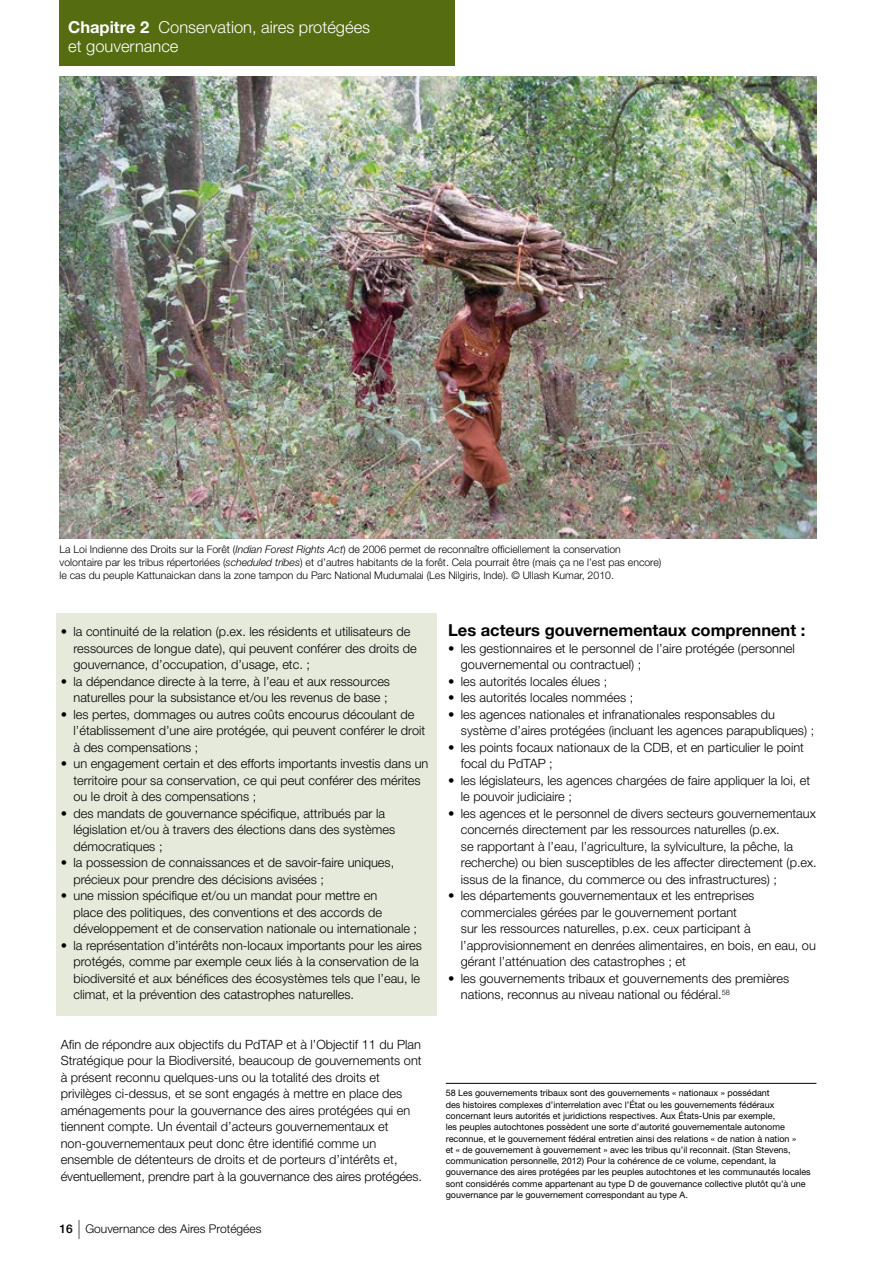
<style>
.page{position:relative;width:893px;height:1263px;background:#fff}
.page>*{position:absolute;margin:0;border:0;box-sizing:border-box;transform-origin:0 0}
.t1{font:300 16.5px/19.5px "Helvetica Neue LT Pro";color:#fff}
.t2{font:700 16.5px "Helvetica Neue LT Pro";color:#000}
.t3{font:300 12.75px/16.5px "Helvetica Neue LT Pro";color:#000}
.t4{font:300 12px "Helvetica Neue LT Pro";color:#000}
.t5{font:300 10.5px/12.6px "Helvetica Neue LT Pro";color:#000}
.t6{font:9px/11.2px "Helvetica Neue LT Pro";color:#000}
.s1{font-weight:700}
.s2{font-style:italic}
.s3{font-weight:500}
.s4{font-weight:100;font-size:19.05px}
</style>
<div class="page">
<div style="left:60px;top:0;width:395px;height:66px;background:#566c11"></div>
<div style="left:56px;top:613px;width:381px;height:402px;background:#e6eadb"></div>
<img style="left:59px;top:77px;width:758px;height:462px">
<hr style="left:446px;top:1083px;width:370px;height:1px;background:#000">
<p class="t1" style="left:68px;top:17px;width:303px"><span class="s1">Chapitre 2</span> Conservation, aires protégées et gouvernance</p>
<p class="t5" style="left:60px;top:543px;width:603px">La Loi Indienne des Droits sur la Forêt (<span class="s2">Indian Forest Rights Act</span>) de 2006 permet de reconnaître officiellement la conservation volontaire par les tribus répertoriées (<span class="s2">scheduled tribes</span>) et d’autres habitants de la forêt. Cela pourrait être (mais ça ne l’est pas encore) le cas du peuple Kattunaickan dans la zone tampon du Parc National Mudumalai (Les Nilgiris, Inde). © Ullash Kumar, 2010.</p>
<p class="t3" style="left:74px;top:623px;width:345px;text-indent:-13px">• la continuité de la relation (p.ex. les résidents et utilisateurs de ressources de longue date), qui peuvent conférer des droits de gouvernance, d’occupation, d’usage, etc. ;</p>
<p class="t3" style="left:61px;top:672px;width:331px;text-align:right">• la dépendance directe à la terre, à l’eau et aux ressources naturelles pour la subsistance et/ou les revenus de base ;</p>
<p class="t3" style="left:74px;top:705px;width:353px;text-indent:-13px">• les pertes, dommages ou autres coûts encourus découlant de l’établissement d’une aire protégée, qui peuvent conférer le droit à des compensations ;</p>
<p class="t3" style="left:74px;top:755px;width:356px;text-indent:-13px">• un engagement certain et des efforts importants investis dans un territoire pour sa conservation, ce qui peut conférer des mérites ou le droit à des compensations ;</p>
<p class="t3" style="left:74px;top:804px;width:323px;text-indent:-13px">• des mandats de gouvernance spécifique, attribués par la législation et/ou à travers des élections dans des systèmes démocratiques ;</p>
<p class="t3" style="left:74px;top:854px;width:322px;text-indent:-13px">• la possession de connaissances et de savoir-faire uniques, précieux pour prendre des décisions avisées ;</p>
<p class="t3" style="left:74px;top:887px;width:345px;text-indent:-13px">• une mission spécifique et/ou un mandat pour mettre en<br>place des politiques, des conventions et des accords de développement et de conservation nationale ou internationale ;</p>
<p class="t3" style="left:74px;top:936px;width:350px;text-indent:-13px">• la représentation d’intérêts non-locaux importants pour les aires protégés, comme par exemple ceux liés à la conservation de la biodiversité et aux bénéfices des écosystèmes tels que l’eau, le climat, et la prévention des catastrophes naturelles.</p>
<p class="t3" style="left:61px;top:1035px;width:363px">Afin de répondre aux objectifs du PdTAP et à l’Objectif 11 du Plan Stratégique pour la Biodiversité, beaucoup de gouvernements ont à présent reconnu quelques-uns ou la totalité des droits et privilèges ci-dessus, et se sont engagés à mettre en place des aménagements pour la gouvernance des aires protégées qui en tiennent compte. Un éventail d’acteurs gouvernementaux et non-gouvernementaux peut donc être identifié comme un ensemble de détenteurs de droits et de porteurs d’intérêts et, éventuellement, prendre part à la gouvernance des aires protégées.</p>
<p class="t4" style="left:60px;top:1222px;width:203px"><span class="s3">16</span> <span class="s4">|</span> Gouvernance des Aires Protégées</p>
<p class="t2" style="left:448px;top:620px;width:359px">Les acteurs gouvernementaux comprennent :</p>
<p class="t3" style="left:461px;top:639px;width:335px;text-indent:-13px">• les gestionnaires et le personnel de l’aire protégée (personnel gouvernemental ou contractuel) ;</p>
<p class="t3" style="left:448px;top:672px;width:161px">• les autorités locales élues ;</p>
<p class="t3" style="left:448px;top:689px;width:187px">• les autorités locales nommées ;</p>
<p class="t3" style="left:461px;top:705px;width:355px;text-indent:-13px">• les agences nationales et infranationales responsables du système d’aires protégées (incluant les agences parapubliques) ;</p>
<p class="t3" style="left:461px;top:738px;width:345px;text-indent:-13px">• les points focaux nationaux de la CDB, et en particulier le point focal du PdTAP ;</p>
<p class="t3" style="left:461px;top:771px;width:351px;text-indent:-13px">• les législateurs, les agences chargées de faire appliquer la loi, et le pouvoir judiciaire ;</p>
<p class="t3" style="left:461px;top:804px;width:357px;text-indent:-13px">• les agences et le personnel de divers secteurs gouvernementaux concernés directement par les ressources naturelles (p.ex.<br>se rapportant à l’eau, l’agriculture, la sylviculture, la pêche, la recherche) ou bien susceptibles de les affecter directement (p.ex. issus de la finance, du commerce ou des infrastructures) ;</p>
<p class="t3" style="left:461px;top:887px;width:356px;text-indent:-13px">• les départements gouvernementaux et les entreprises commerciales gérées par le gouvernement portant<br>sur les ressources naturelles, p.ex. ceux participant à l’approvisionnement en denrées alimentaires, en bois, en eau, ou gérant l’atténuation des catastrophes ; et</p>
<p class="t3" style="left:461px;top:969px;width:330px;text-indent:-13px">• les gouvernements tribaux et gouvernements des premières nations, reconnus au niveau national ou fédéral.<sup>58</sup></p>
<p class="t6" style="left:446px;top:1087px;width:366px">58 Les gouvernements tribaux sont des gouvernements « nationaux » possédant<br>des histoires complexes d’interrelation avec l’État ou les gouvernements fédéraux concernant leurs autorités et juridictions respectives. Aux États-Unis par exemple,<br>les peuples autochtones possèdent une sorte d’autorité gouvernementale autonome reconnue, et le gouvernement fédéral entretien ainsi des relations « de nation à nation »<br>et « de gouvernement à gouvernement » avec les tribus qu’il reconnait. (Stan Stevens, communication personnelle, 2012) Pour la cohérence de ce volume, cependant, la gouvernance des aires protégées par les peuples autochtones et les communautés locales sont considérés comme appartenant au type D de gouvernance collective plutôt qu’à une gouvernance par le gouvernement correspondant au type A.</p>
</div>
